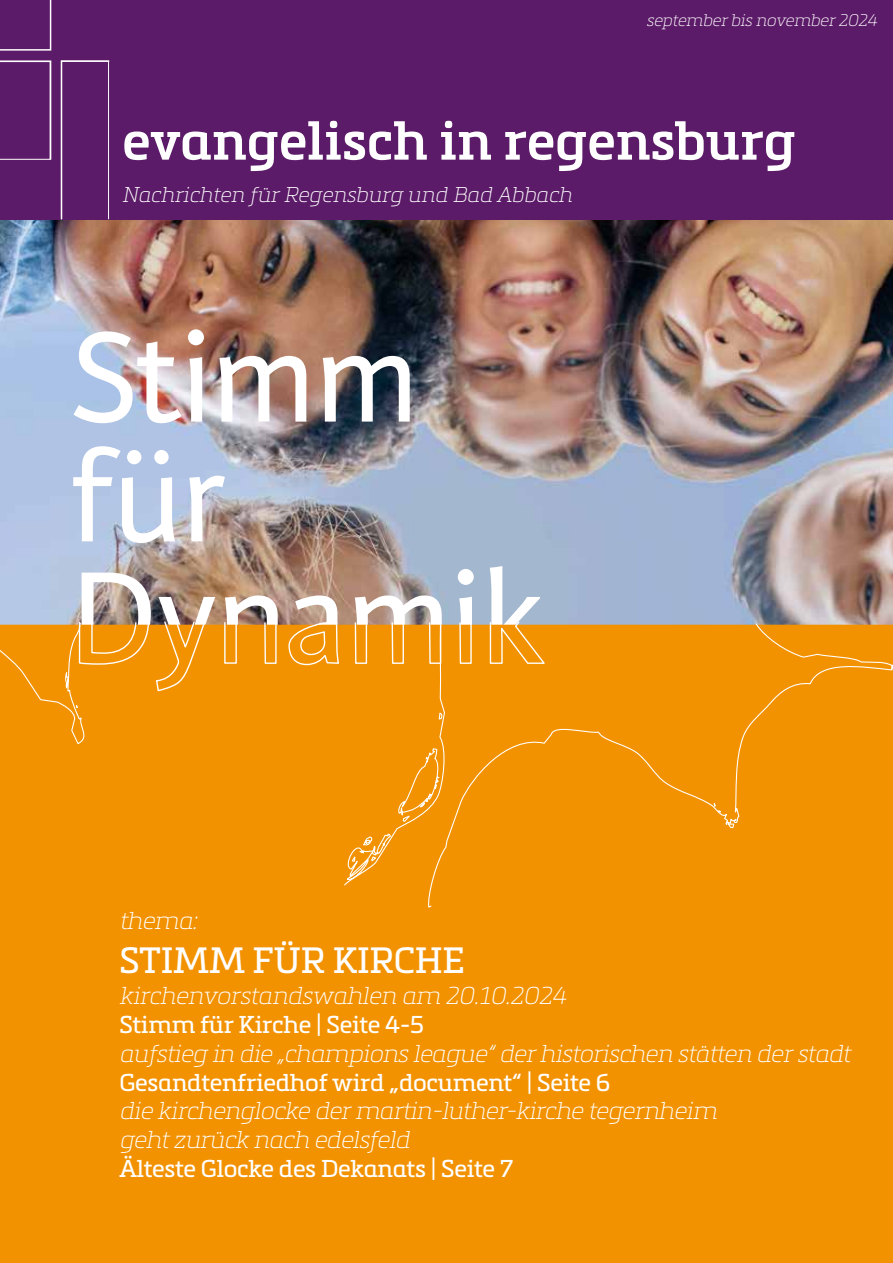
<style>
.page{position:relative;width:893px;height:1263px;background:#fff}
.page>*{position:absolute;margin:0;border:0;box-sizing:border-box;transform-origin:0 0}
.t1{font:600 54px "Metronic Slab Pro";color:#fff}
.t2{font:36px "Metronic Slab Pro";letter-spacing:-.01em;color:#fff}
.t3{font:italic 24px/28.8px "Metronic Slab Pro Air";letter-spacing:-.01em;color:#fff}
.t4{font:24px "Metronic Slab Pro";letter-spacing:-.01em;color:#fff}
.t5{font:italic 21px "Metronic Slab Pro Air";letter-spacing:.01em;color:#fff}
.t6{font:italic 16.5px "Metronic Slab Pro Air";color:#fff}
</style>
<div class="page">
<img style="left:0;top:219px;width:893px;height:403px">
<div style="left:0;top:0;width:893px;height:219px;background:#5c1b68"></div>
<svg style="left:60px;top:60px;width:51px;height:161px"></svg>
<svg style="left:0;top:0;width:52px;height:51px"></svg>
<svg style="left:0;top:60px;width:52px;height:100px"></svg>
<div style="left:61px;top:61px;width:48px;height:159px;border:1px solid #fff"></div>
<svg style="left:74px;top:331px;width:108px;height:92px"></svg>
<svg style="left:188px;top:329px;width:16px;height:93px"></svg>
<svg style="left:219px;top:356px;width:87px;height:66px"></svg>
<svg style="left:323px;top:356px;width:87px;height:66px"></svg>
<svg style="left:73px;top:446px;width:102px;height:97px"></svg>
<svg style="left:189px;top:476px;width:36px;height:65px"></svg>
<div style="left:0;top:886px;width:893px;height:377px;background:#f39200"></div>
<div style="left:0;top:622px;width:427px;height:264px;background:#f39200"></div>
<svg style="left:78px;top:566px;width:469px;height:126px"></svg>
<div style="left:427px;top:622px;width:466px;height:287px;background:#f39200"></div>
<p class="t6" style="left:646px;top:9px;width:232px">september bis november 2024</p>
<h1 class="t1" style="left:122px;top:107px;width:675px">evangelisch in regensburg</h1>
<p class="t5" style="left:122px;top:180px;width:451px">Nachrichten für Regensburg und Bad Abbach</p>
<p class="t3" style="left:119px;top:905px;width:79px">thema:</p>
<h2 class="t2" style="left:119px;top:934px;width:346px">STIMM FÜR KIRCHE</h2>
<p class="t3" style="left:119px;top:980px;width:448px">kirchenvorstandswahlen am 20.10.2024</p>
<p class="t4" style="left:119px;top:1007px;width:306px">Stimm für Kirche | Seite 4-5</p>
<p class="t3" style="left:119px;top:1038px;width:732px">aufstieg in die „champions league“ der historischen stätten der stadt</p>
<p class="t4" style="left:119px;top:1065px;width:492px">Gesandtenfriedhof wird „document“ | Seite 6</p>
<p class="t3" style="left:119px;top:1095px;width:599px">die kirchenglocke der martin-luther-kirche tegernheim geht zurück nach edelsfeld</p>
<p class="t4" style="left:119px;top:1151px;width:395px">Älteste Glocke des Dekanats | Seite 7</p>
</div>
